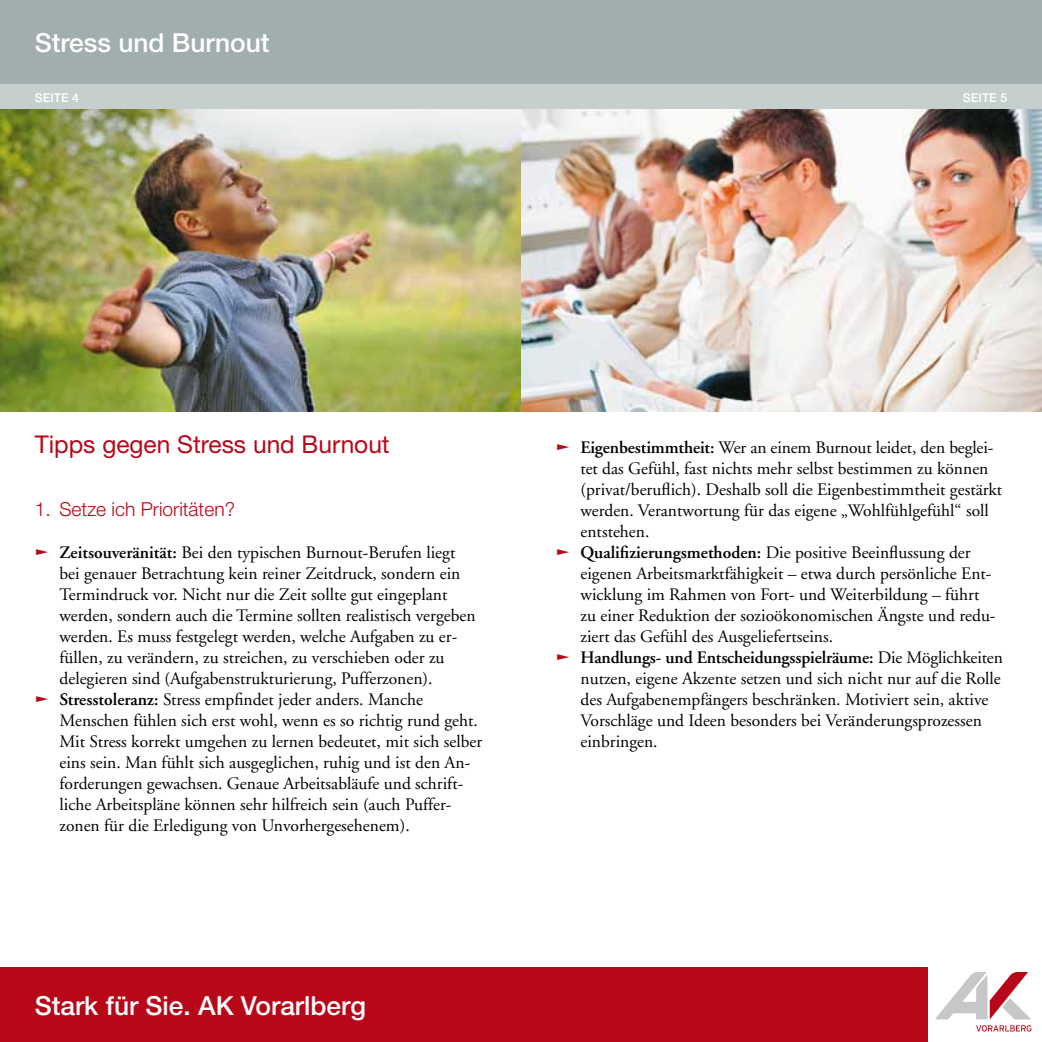
<style>
.page{position:relative;width:1042px;height:1042px;background:#fff}
.page>*{position:absolute;margin:0;border:0;box-sizing:border-box;transform-origin:0 0}
.t1{font:500 26.25px "Helvetica Neue LT";color:#fff}
.t2{font:24.5px "Helvetica Neue LT";color:#b80718}
.t3{font:300 19.25px "Helvetica Neue LT";color:#b80718}
.t4{font:17.5px/21px "Adobe Garamond";color:#000}
.t5{font:500 12.25px "Helvetica Neue LT";color:#fff}
.s1{color:#b80718}
.s2{font-weight:600}
</style>
<div class="page">
<div style="left:0;top:0;width:521px;height:84px;background:#a0afae"></div>
<div style="left:0;top:84px;width:521px;height:25px;background:#c5cfce"></div>
<div style="left:0;top:967px;width:521px;height:75px;background:#b80718"></div>
<div style="left:521px;top:0;width:521px;height:84px;background:#a0afae"></div>
<div style="left:521px;top:84px;width:521px;height:25px;background:#c5cfce"></div>
<div style="left:521px;top:967px;width:407px;height:75px;background:#b80718"></div>
<svg style="left:935px;top:972px;width:96px;height:47px"></svg>
<svg style="left:976px;top:1025px;width:55px;height:6px"></svg>
<img style="left:0;top:109px;width:1042px;height:303px">
<h1 class="t1" style="left:35px;top:27px;width:236px">Stress und Burnout</h1>
<p class="t5" style="left:35px;top:90px;width:46px">SEITE 4</p>
<p class="t5" style="left:963px;top:90px;width:46px">SEITE 5</p>
<h2 class="t2" style="left:35px;top:429px;width:356px">Tipps gegen Stress und Burnout</h2>
<p class="t3" style="left:35px;top:497px;width:202px">1. Setze ich Prioritäten?</p>
<p class="t4" style="left:60px;top:542px;width:418px;text-indent:-25px"><span class="s1">❑</span> <span class="s2">Zeitsouveränität:</span> Bei den typischen Burnout-Berufen liegt bei genauer Betrachtung kein reiner Zeitdruck, sondern ein Termindruck vor. Nicht nur die Zeit sollte gut eingeplant werden, sondern auch die Termine sollten realistisch vergeben werden. Es muss festgelegt werden, welche Aufgaben zu er&shy;füllen, zu verändern, zu streichen, zu verschieben oder zu delegieren sind (Aufgabenstrukturierung, Pufferzonen).</p>
<p class="t4" style="left:60px;top:689px;width:424px;text-indent:-25px"><span class="s1">❑</span> <span class="s2">Stresstoleranz:</span> Stress empfindet jeder anders. Manche Menschen fühlen sich erst wohl, wenn es so richtig rund geht.<br>Mit Stress korrekt umgehen zu lernen bedeutet, mit sich selber eins sein. Man fühlt sich ausgeglichen, ruhig und ist den An&shy;forderungen gewachsen. Genaue Arbeitsabläufe und schrift&shy;liche Arbeitspläne können sehr hilfreich sein (auch Puffer&shy;zonen für die Erledigung von Unvorhergesehenem).</p>
<h1 class="t1" style="left:35px;top:990px;width:333px">Stark für Sie. AK Vorarlberg</h1>
<p class="t4" style="left:580px;top:437px;width:423px;text-indent:-25px"><span class="s1">❑</span> <span class="s2">Eigenbestimmtheit:</span> Wer an einem Burnout leidet, den beglei&shy;tet das Gefühl, fast nichts mehr selbst bestimmen zu können (privat/beruflich). Deshalb soll die Eigenbestimmtheit gestärkt werden. Verantwortung für das eigene „Wohlfühlgefühl“ soll entstehen.</p>
<p class="t4" style="left:580px;top:542px;width:416px;text-indent:-25px"><span class="s1">❑</span> <span class="s2">Qualifizierungsmethoden:</span> Die positive Beeinflussung der eigenen Arbeitsmarktfähigkeit – etwa durch persönliche Ent&shy;wicklung im Rahmen von Fort- und Weiterbildung – führt zu einer Reduktion der sozioökonomischen Ängste und redu&shy;ziert das Gefühl des Ausgeliefertseins.</p>
<p class="t4" style="left:580px;top:647px;width:424px;text-indent:-25px"><span class="s1">❑</span> <span class="s2">Handlungs- und Entscheidungsspielräume:</span> Die Möglichkeiten nutzen, eigene Akzente setzen und sich nicht nur auf die Rolle des Aufgabenempfängers beschränken. Motiviert sein, aktive Vorschläge und Ideen besonders bei Veränderungsprozessen einbringen.</p>
</div>
